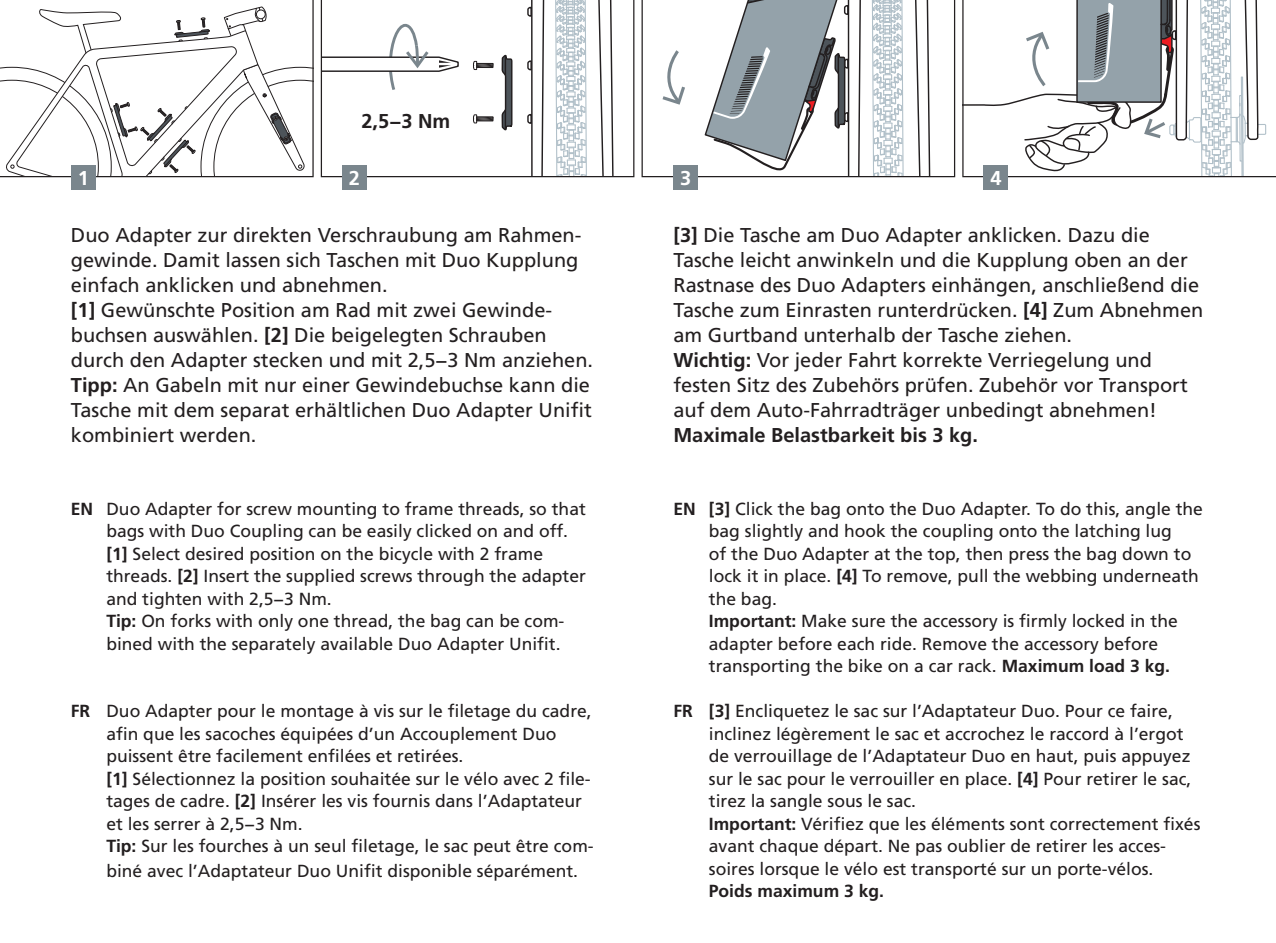
<style>
.page{position:relative;width:1276px;height:943px;background:#fff}
.page>*{position:absolute;margin:0;border:0;box-sizing:border-box;transform-origin:0 0}
.t1{font:20px/25px "Frutiger LT Std";color:#231f20}
.t2{font:700 20px "Frutiger LT Std";color:#231f20}
.t3{font:700 20px "Frutiger LT Std";color:#fff}
.t4{font:17.5px/22.5px "Frutiger LT Std";color:#231f20}
.t5{font:700 17.5px "Frutiger LT Std";color:#231f20}
.s1{font-weight:700}
</style>
<div class="page">
<svg style="left:0;top:0;width:314px;height:177px"></svg>
<svg style="left:321px;top:0;width:313px;height:177px"></svg>
<svg style="left:641px;top:0;width:314px;height:177px"></svg>
<div style="left:983px;top:165px;width:25px;height:25px;background:#7a868d"></div>
<div style="left:673px;top:165px;width:25px;height:25px;background:#7a868d"></div>
<div style="left:342px;top:165px;width:25px;height:25px;background:#7a868d"></div>
<div style="left:71px;top:165px;width:25px;height:25px;background:#7a868d"></div>
<svg style="left:963px;top:0;width:313px;height:177px"></svg>
<p class="t2" style="left:361px;top:109px;width:90px">2,5−3 Nm</p>
<p class="t3" style="left:78px;top:166px;width:13px">1</p>
<p class="t3" style="left:349px;top:166px;width:13px">2</p>
<p class="t3" style="left:680px;top:166px;width:13px">3</p>
<p class="t3" style="left:990px;top:166px;width:13px">4</p>
<p class="t1" style="left:71px;top:222px;width:524px">Duo Adapter zur direkten Verschraubung am Rahmen&shy;gewinde. Damit lassen sich Taschen mit Duo Kupplung einfach anklicken und abnehmen.<br><span class="s1">[1]</span> Gewünschte Position am Rad mit zwei Gewinde&shy;buchsen auswählen. <span class="s1">[2]</span> Die beigelegten Schrauben durch den Adapter stecken und mit 2,5−3 Nm anziehen.<br><span class="s1">Tipp:</span> An Gabeln mit nur einer Gewindebuchse kann die Tasche mit dem separat erhältlichen Duo Adapter Unifit kombiniert werden.</p>
<p class="t4" style="left:106px;top:497px;width:481px;text-indent:-35px"><span class="s1">EN</span> Duo Adapter for screw mounting to frame threads, so that bags with Duo Coupling can be easily clicked on and off. <span class="s1">[1]</span> Select desired position on the bicycle with 2 frame threads. <span class="s1">[2]</span> Insert the supplied screws through the adapter and tighten with 2,5−3 Nm.<br><span class="s1">Tip:</span> On forks with only one thread, the bag can be com&shy;bined with the separately available Duo Adapter Unifit.</p>
<p class="t4" style="left:106px;top:700px;width:489px;text-indent:-35px"><span class="s1">FR</span> Duo Adapter pour le montage à vis sur le filetage du cadre, afin que les sacoches équipées d’un Accouplement Duo puissent être facilement enfilées et retirées.<br><span class="s1">[1]</span> Sélectionnez la position souhaitée sur le vélo avec 2 file&shy;tages de cadre. <span class="s1">[2]</span> Insérer les vis fournis dans l’Adaptateur et les serrer à 2,5−3 Nm.<br><span class="s1">Tip:</span> Sur les fourches à un seul filetage, le sac peut être com-</p>
<p class="t4" style="left:106px;top:860px;width:473px">biné avec l’Adaptateur Duo Unifit disponible séparément.</p>
<p class="t1" style="left:673px;top:222px;width:531px"><span class="s1">[3]</span> Die Tasche am Duo Adapter anklicken. Dazu die Tasche leicht anwinkeln und die Kupplung oben an der Rastnase des Duo Adapters einhängen, anschließend die Tasche zum Einrasten runterdrücken. <span class="s1">[4]</span> Zum Abnehmen am Gurtband unterhalb der Tasche ziehen.<br><span class="s1">Wichtig:</span> Vor jeder Fahrt korrekte Verriegelung und festen Sitz des Zubehörs prüfen. Zubehör vor Transport auf dem Auto-Fahrradträger unbedingt abnehmen!</p>
<p class="t2" style="left:673px;top:423px;width:306px">Maximale Belastbarkeit bis 3 kg.</p>
<p class="t4" style="left:709px;top:497px;width:496px;text-indent:-35px"><span class="s1">EN [3]</span> Click the bag onto the Duo Adapter. To do this, angle the bag slightly and hook the coupling onto the latching lug<br>of the Duo Adapter at the top, then press the bag down to lock it in place. <span class="s1">[4]</span> To remove, pull the webbing underneath the bag.<br><span class="s1">Important:</span> Make sure the accessory is firmly locked in the adapter before each ride. Remove the accessory before transporting the bike on a car rack. <span class="s1">Maximum load 3 kg.</span></p>
<p class="t4" style="left:709px;top:700px;width:493px;text-indent:-35px"><span class="s1">FR [3]</span> Encliquetez le sac sur l’Adaptateur Duo. Pour ce faire, inclinez légèrement le sac et accrochez le raccord à l’ergot de verrouillage de l’Adaptateur Duo en haut, puis appuyez sur le sac pour le verrouiller en place. <span class="s1">[4]</span> Pour retirer le sac, tirez la sangle sous le sac.<br><span class="s1">Important:</span> Vérifiez que les éléments sont correctement fixés avant chaque départ. Ne pas oublier de retirer les acces&shy;soires lorsque le vélo est transporté sur un porte-vélos.</p>
<p class="t5" style="left:709px;top:880px;width:177px">Poids maximum 3 kg.</p>
</div>
